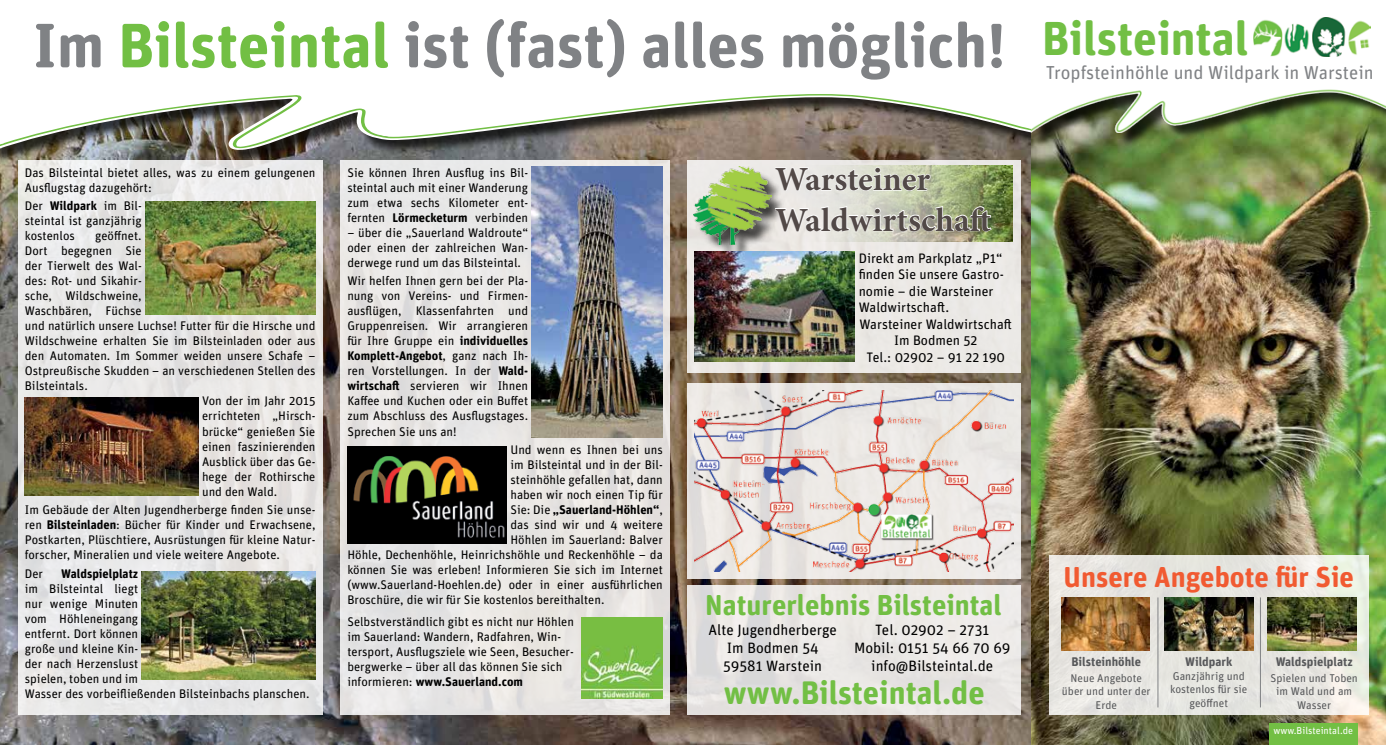
<style>
.page{position:relative;width:1386px;height:745px;background:#fff}
.page>*{position:absolute;margin:0;border:0;box-sizing:border-box;transform-origin:0 0}
.t1{font:700 62.5px "Unit Rounded OT";color:#808285}
.t2{font:700 47.5px "Unit Rounded OT";color:#72bf44}
.t3{font:700 33.75px/40.5px "Minion Pro";color:#524947}
.t4{font:700 32.5px "Unit Rounded OT";color:#72bf44}
.t5{font:700 28.75px "Unit Rounded OT";color:#72bf44}
.t6{font:700 28.75px "Unit Rounded OT";color:#f15a31}
.t7{font:18.75px "Unit Rounded OT";color:#808285}
.t8{font:15px/18px "Unit Rounded OT";color:#000;text-align:center}
.t9{font:13.75px "Unit Rounded OT";color:#000}
.t10{font:12.5px/15px "Unit Rounded OT";color:#000;text-align:justify}
.t11{font:700 12.5px "Unit Rounded OT";color:#000}
.t12{font:700 12.5px "Unit Rounded OT";color:#58595b}
.t13{font:11.25px/13.5px "Unit Rounded OT";color:#58595b;text-align:center}
.t14{font:10px "Unit Rounded OT";color:#fff}
.s1{color:#72bf44}
.s2{font-weight:700}
.s3{font-weight:400}
</style>
<div class="page">
<img style="left:0;top:165px;width:1031px;height:579px">
<div style="left:0;top:0;width:1057px;height:165px;background:#000;opacity:.75"></div>
<svg style="left:0;top:0;width:1031px;height:148px"></svg>
<svg style="left:0;top:0;width:4px;height:144px"></svg>
<svg style="left:1027px;top:0;width:4px;height:131px"></svg>
<img style="left:1031px;top:132px;width:354px;height:612px">
<svg style="left:1049px;top:554px;width:319px;height:160px;background:#e5e4dd"></svg>
<div style="left:1269px;top:723px;width:88px;height:21px;background:#72bf44"></div>
<div style="left:1033px;top:0;width:352px;height:148px;background:#000;opacity:.75"></div>
<img style="left:1031px;top:0;width:354px;height:132px">
<hr style="left:1157px;top:597px;width:1px;height:110px;background:#808285">
<img style="left:1061px;top:597px;width:88px;height:53px">
<img style="left:1267px;top:597px;width:89px;height:53px">
<hr style="left:1260px;top:597px;width:1px;height:110px;background:#808285">
<img style="left:1253px;top:18px;width:117px;height:39px">
<div style="left:687px;top:159px;width:333px;height:213px;background:#ebe9e5"></div>
<img style="left:834px;top:165px;width:178px;height:76px">
<div style="left:696px;top:169px;width:89px;height:91px;background:#000;opacity:.75"></div>
<img style="left:694px;top:167px;width:77px;height:77px">
<svg style="left:774px;top:166px;width:157px;height:25px"></svg>
<svg style="left:774px;top:205px;width:218px;height:27px"></svg>
<div style="left:687px;top:383px;width:333px;height:195px;background:linear-gradient(to right,#e6e3e0,#edeae6)"></div>
<img style="left:694px;top:390px;width:319px;height:180px">
<div style="left:687px;top:585px;width:333px;height:129px;background:linear-gradient(to right,#e3e1df,#eeebe8)"></div>
<svg style="left:18px;top:159px;width:304px;height:555px;background:#e6e5e4"></svg>
<div style="left:340px;top:159px;width:330px;height:555px;background:#e8e7e5"></div>
<img style="left:25px;top:397px;width:173px;height:98px">
<img style="left:145px;top:201px;width:170px;height:113px">
<img style="left:142px;top:570px;width:173px;height:109px">
<img style="left:694px;top:252px;width:160px;height:109px">
<img style="left:1164px;top:597px;width:89px;height:53px">
<img style="left:531px;top:167px;width:132px;height:270px">
<img style="left:347px;top:446px;width:160px;height:97px">
<img style="left:581px;top:617px;width:82px;height:81px">
<h1 class="t1" style="left:33px;top:6px;width:974px">Im <span class="s1">Bilsteintal</span> ist (fast) alles möglich!</h1>
<h2 class="t2" style="left:1042px;top:9px;width:208px">Bilsteintal</h2>
<h3 class="t7" style="left:1045px;top:60px;width:329px">Tropfsteinhöhle und Wildpark in Warstein</h3>
<p class="t10" style="left:347px;top:164px;width:182px">Sie können Ihren Ausflug ins Bil&shy;steintal auch mit einer Wanderung zum etwa sechs Kilometer ent&shy;fernten <span class="s2">Lörmecketurm</span> verbinden</p>
<p class="t10" style="left:347px;top:224px;width:182px">– über die „Sauerland Waldroute“ oder einen der zahlreichen Wan&shy;derwege rund um das Bilsteintal.</p>
<p class="t10" style="left:347px;top:273px;width:182px">Wir helfen Ihnen gern bei der Pla&shy;nung von Vereins- und Firmen&shy;ausflügen, Klassenfahrten und Gruppenreisen. Wir arrangieren für Ihre Gruppe ein <span class="s2">individuelles Komplett-Angebot</span>, ganz nach Ih&shy;ren Vorstellungen. In der <span class="s2">Wald&shy;wirtschaft</span> servieren wir Ihnen Kaffee und Kuchen oder ein Buffet zum Abschluss des Ausflugstages.<br>Sprechen Sie uns an!</p>
<p class="t10" style="left:510px;top:442px;width:154px">Und wenn es Ihnen bei uns</p>
<p class="t10" style="left:510px;top:457px;width:154px">im Bilsteintal und in der Bil-</p>
<p class="t10" style="left:510px;top:472px;width:154px">steinhöhle gefallen hat, dann</p>
<p class="t10" style="left:510px;top:487px;width:154px">haben wir noch einen Tip für</p>
<p class="t11" style="left:510px;top:501px;width:154px"><span class="s3">Sie: Die</span> „Sauerland-Höhlen“<span class="s3">,</span></p>
<p class="t10" style="left:510px;top:517px;width:154px">das sind wir und 4 weitere</p>
<p class="t10" style="left:510px;top:532px;width:154px">Höhlen im Sauerland: Balver</p>
<p class="t10" style="left:347px;top:547px;width:317px">Höhle, Dechenhöhle, Heinrichshöhle und Reckenhöhle – da</p>
<p class="t10" style="left:347px;top:562px;width:317px">können Sie was erleben! Informieren Sie sich im Internet</p>
<p class="t10" style="left:347px;top:577px;width:317px">(www.Sauerland-Hoehlen.de) oder in einer ausführlichen</p>
<p class="t10" style="left:347px;top:592px;width:259px">Broschüre, die wir für Sie kostenlos bereithalten.</p>
<p class="t10" style="left:347px;top:614px;width:228px;text-align:left">Selbstverständlich gibt es nicht nur Höhlen im Sauerland: Wandern, Radfahren, Win&shy;tersport, Ausflugsziele wie Seen, Besucher&shy;bergwerke – über all das können Sie sich informieren: <span class="s2">www.Sauerland.com</span></p>
<p class="t10" style="left:25px;top:164px;width:292px">Das Bilsteintal bietet alles, was zu einem gelungenen<br>Ausflugstag dazugehört:</p>
<p class="t10" style="left:25px;top:198px;width:118px">Der <span class="s2">Wildpark</span> im Bil&shy;steintal ist ganzjährig kostenlos</p>
<h3 class="t3" style="left:775px;top:158px;width:217px">Warsteiner<br>Waldwirtschaft</h3>
<p class="t10" style="left:95px;top:228px;width:48px">geöffnet.</p>
<p class="t10" style="left:25px;top:243px;width:118px">Dort begegnen Sie</p>
<p class="t10" style="left:25px;top:258px;width:118px">der Tierwelt des Wal-</p>
<p class="t10" style="left:25px;top:273px;width:118px">des: Rot- und Sikahir-</p>
<p class="t10" style="left:25px;top:288px;width:118px">sche, Wildschweine,</p>
<p class="t10" style="left:25px;top:303px;width:118px">Waschbären, Füchse</p>
<p class="t10" style="left:25px;top:318px;width:292px">und natürlich unsere Luchse! Futter für die Hirsche und</p>
<p class="t10" style="left:25px;top:333px;width:292px">Wildschweine erhalten Sie im Bilsteinladen oder aus</p>
<p class="t10" style="left:25px;top:348px;width:292px">den Automaten. Im Sommer weiden unsere Schafe –</p>
<p class="t10" style="left:25px;top:363px;width:292px">Ostpreußische Skudden – an verschiedenen Stellen des</p>
<p class="t10" style="left:25px;top:378px;width:65px">Bilsteintals.</p>
<p class="t10" style="left:202px;top:393px;width:115px">Von der im Jahr 2015</p>
<p class="t10" style="left:202px;top:408px;width:115px">errichteten „Hirsch-</p>
<p class="t10" style="left:202px;top:423px;width:115px">brücke“ genießen Sie</p>
<p class="t10" style="left:202px;top:438px;width:115px">einen faszinierenden</p>
<p class="t10" style="left:202px;top:453px;width:115px">Ausblick über das Ge-</p>
<p class="t10" style="left:202px;top:468px;width:115px">hege der Rothirsche</p>
<p class="t10" style="left:202px;top:483px;width:77px">und den Wald.</p>
<p class="t10" style="left:25px;top:502px;width:292px">Im Gebäude der Alten Jugendherberge finden Sie unse&shy;ren <span class="s2">Bilsteinladen</span>: Bücher für Kinder und Erwachsene, Postkarten, Plüschtiere, Ausrüstungen für kleine Natur&shy;forscher, Mineralien und viele weitere Angebote.</p>
<p class="t10" style="left:25px;top:565px;width:20px">Der</p>
<p class="t11" style="left:61px;top:565px;width:78px">Waldspielplatz</p>
<p class="t10" style="left:25px;top:580px;width:286px;text-align:left">im Bilsteintal liegt<br>nur wenige Minuten<br>vom Höhleneingang<br>entfernt. Dort können<br>große und kleine Kin-<br>der nach Herzenslust<br>spielen, toben und im<br>Wasser des vorbeifließenden Bilsteinbachs planschen.</p>
<h3 class="t5" style="left:705px;top:586px;width:298px">Naturerlebnis Bilsteintal</h3>
<p class="t9" style="left:858px;top:249px;width:145px">Direkt am Parkplatz „P1“</p>
<p class="t9" style="left:858px;top:266px;width:147px">finden Sie unsere Gastro-</p>
<p class="t9" style="left:858px;top:282px;width:136px">nomie – die Warsteiner</p>
<p class="t9" style="left:858px;top:299px;width:92px">Waldwirtschaft.</p>
<p class="t9" style="left:859px;top:315px;width:154px">Warsteiner Waldwirtschaft</p>
<p class="t9" style="left:894px;top:332px;width:85px">Im Bodmen 52</p>
<p class="t9" style="left:866px;top:348px;width:140px">Tel.: 02902 – 91 22 190</p>
<p class="t8" style="left:708px;top:620px;width:130px">Alte Jugendherberge<br>Im Bodmen 54<br>59581 Warstein</p>
<p class="t8" style="left:854px;top:620px;width:158px">Tel. 02902 – 2731<br>Mobil: 0151 54 66 70 69 info@Bilsteintal.de</p>
<h3 class="t4" style="left:723px;top:671px;width:262px">www.Bilsteintal.de</h3>
<h3 class="t6" style="left:1063px;top:558px;width:292px">Unsere Angebote für Sie</h3>
<p class="t12" style="left:1071px;top:653px;width:71px">Bilsteinhöhle</p>
<p class="t13" style="left:1062px;top:670px;width:90px">Neue Angebote über und unter der<br>Erde</p>
<p class="t12" style="left:1185px;top:653px;width:49px">Wildpark</p>
<p class="t13" style="left:1170px;top:668px;width:79px">Ganzjährig und kostenlos für sie geöffnet</p>
<p class="t12" style="left:1275px;top:653px;width:78px">Waldspielplatz</p>
<p class="t13" style="left:1270px;top:670px;width:89px">Spielen und Toben im Wald und am<br>Wasser</p>
<p class="t14" style="left:1273px;top:723px;width:81px">www.Bilsteintal.de</p>
</div>
